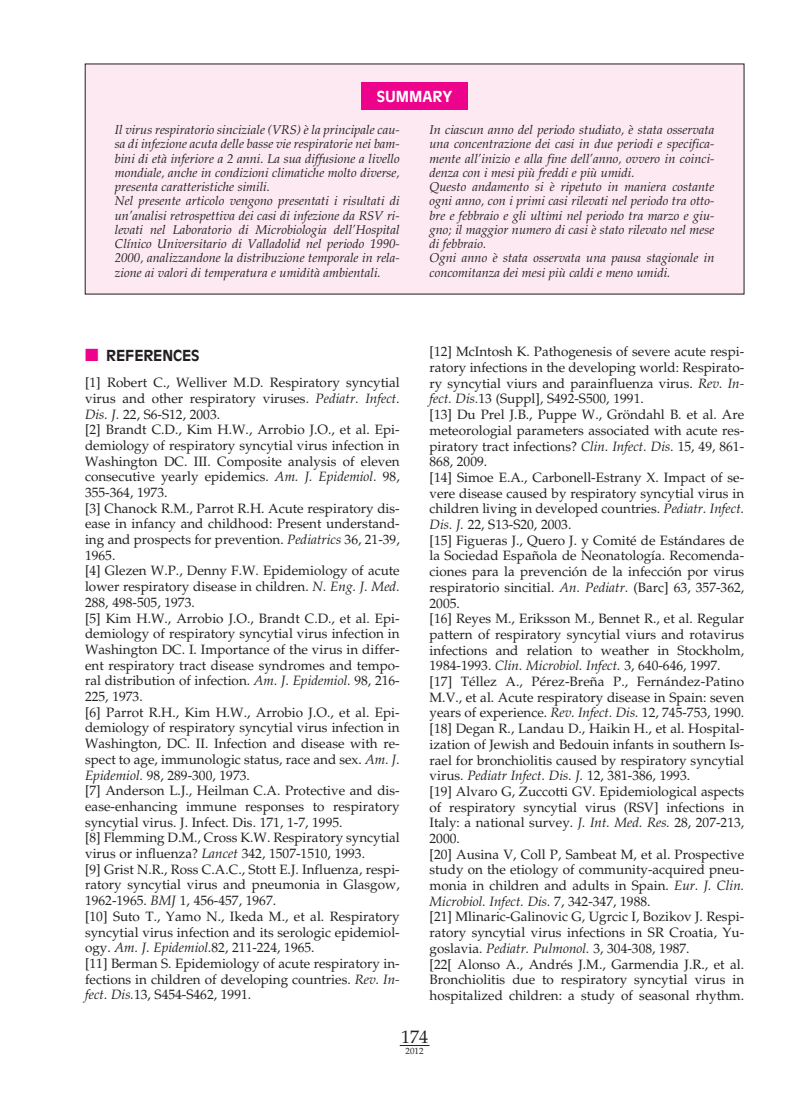
<style>
.page{position:relative;width:808px;height:1106px;background:#fff}
.page>*{position:absolute;margin:0;border:0;box-sizing:border-box;transform-origin:0 0}
.t1{font:18px "Palatino";color:#231f20}
.t2{font:700 15px "Antique Olive";letter-spacing:-.005em;color:#231f20}
.t3{font:700 15px "Antique Olive";color:#fff}
.t4{font:13.5px/15.8px "Palatino";color:#231f20}
.t5{font:italic 12.75px/14.2px "Palatino";color:#231f20}
.t6{font:9px "Palatino";color:#231f20}
.s1{color:#ed028c}
.s2{font-style:italic}
</style>
<div class="page">
<svg style="left:400px;top:1045px;width:29px;height:1px"></svg>
<div style="left:85px;top:64px;width:659px;height:230px;background:#fce9f1"></div>
<div style="left:362px;top:82px;width:106px;height:28px;background:#ed028c"></div>
<p class="t3" style="left:377px;top:90px;width:77px">SUMMARY</p>
<p class="t5" style="left:115px;top:124px;width:286px">Il virus respiratorio sinciziale (VRS) è la principale cau&shy;sa di infezione acuta delle basse vie respiratorie nei bam&shy;bini di età inferiore a 2 anni. La sua diffusione a livello mondiale, anche in condizioni climatiche molto diverse, presenta caratteristiche simili.<br>Nel presente articolo vengono presentati i risultati di un’analisi retrospettiva dei casi di infezione da RSV ri&shy;levati nel Laboratorio di Microbiologia dell’Hospital Clínico Universitario di Valladolid nel periodo 1990- 2000, analizzandone la distribuzione temporale in rela&shy;zione ai valori di temperatura e umidità ambientali.</p>
<p class="t5" style="left:429px;top:124px;width:286px">In ciascun anno del periodo studiato, è stata osservata una concentrazione dei casi in due periodi e specifica&shy;mente all’inizio e alla fine dell’anno, ovvero in coinci&shy;denza con i mesi più freddi e più umidi.<br>Questo andamento si è ripetuto in maniera costante ogni anno, con i primi casi rilevati nel periodo tra otto&shy;bre e febbraio e gli ultimi nel periodo tra marzo e giu&shy;gno; il maggior numero di casi è stato rilevato nel mese di febbraio.<br>Ogni anno è stata osservata una pausa stagionale in concomitanza dei mesi più caldi e meno umidi.</p>
<p class="t2" style="left:85px;top:349px;width:116px"><span class="s1">■</span> REFERENCES</p>
<p class="t4" style="left:85px;top:376px;width:316px">[1] Robert C., Welliver M.D. Respiratory syncytial virus and other respiratory viruses. <span class="s2">Pediatr. Infect.<br>Dis. J.</span> 22, S6-S12, 2003.<br>[2] Brandt C.D., Kim H.W., Arrobio J.O., et al. Epi&shy;demiology of respiratory syncytial virus infection in Washington DC. III. Composite analysis of eleven consecutive yearly epidemics. <span class="s2">Am. J. Epidemiol.</span> 98, 355-364, 1973.<br>[3] Chanock R.M., Parrot R.H. Acute respiratory dis&shy;ease in infancy and childhood: Present understand&shy;ing and prospects for prevention. <span class="s2">Pediatrics</span> 36, 21-39, 1965.<br>[4] Glezen W.P., Denny F.W. Epidemiology of acute lower respiratory disease in children. <span class="s2">N. Eng. J. Med.<br></span>288, 498-505, 1973.<br>[5] Kim H.W., Arrobio J.O., Brandt C.D., et al. Epi&shy;demiology of respiratory syncytial virus infection in Washington DC. I. Importance of the virus in differ&shy;ent respiratory tract disease syndromes and tempo&shy;ral distribution of infection. <span class="s2">Am. J. Epidemiol.</span> 98, 216- 225, 1973.<br>[6] Parrot R.H., Kim H.W., Arrobio J.O., et al. Epi&shy;demiology of respiratory syncytial virus infection in Washington, DC. II. Infection and disease with re&shy;spect to age, immunologic status, race and sex. <span class="s2">Am. J.<br>Epidemiol.</span> 98, 289-300, 1973.<br>[7] Anderson L.J., Heilman C.A. Protective and dis&shy;ease-enhancing immune responses to respiratory syncytial virus. J. Infect. Dis. 171, 1-7, 1995.<br>[8] Flemming D.M., Cross K.W. Respiratory syncytial virus or influenza? <span class="s2">Lancet</span> 342, 1507-1510, 1993.<br>[9] Grist N.R., Ross C.A.C., Stott E.J. Influenza, respi&shy;ratory syncytial virus and pneumonia in Glasgow, 1962-1965. <span class="s2">BMJ</span> 1, 456-457, 1967.<br>[10] Suto T., Yamo N., Ikeda M., et al. Respiratory syncytial virus infection and its serologic epidemiol&shy;ogy. <span class="s2">Am. J. Epidemiol.</span>82, 211-224, 1965.<br>[11] Berman S. Epidemiology of acute respiratory in&shy;fections in children of developing countries. <span class="s2">Rev. In&shy;fect. Dis.</span>13, S454-S462, 1991.</p>
<p class="t4" style="left:429px;top:345px;width:316px">[12] McIntosh K. Pathogenesis of severe acute respi&shy;ratory infections in the developing world: Respirato&shy;ry syncytial viurs and parainfluenza virus. <span class="s2">Rev. In&shy;fect. Dis.</span>13 (Suppl], S492-S500, 1991.<br>[13] Du Prel J.B., Puppe W., Gröndahl B. et al. Are meteorologial parameters associated with acute res&shy;piratory tract infections? <span class="s2">Clin. Infect. Dis.</span> 15, 49, 861- 868, 2009.<br>[14] Simoe E.A., Carbonell-Estrany X. Impact of se&shy;vere disease caused by respiratory syncytial virus in children living in developed countries. <span class="s2">Pediatr. Infect.<br>Dis. J.</span> 22, S13-S20, 2003.<br>[15] Figueras J., Quero J. y Comité de Estándares de la Sociedad Española de Neonatología. Recomenda&shy;ciones para la prevención de la infección por virus respiratorio sincitial. <span class="s2">An. Pediatr.</span> (Barc] 63, 357-362, 2005.<br>[16] Reyes M., Eriksson M., Bennet R., et al. Regular pattern of respiratory syncytial viurs and rotavirus infections and relation to weather in Stockholm, 1984-1993. <span class="s2">Clin. Microbiol. Infect.</span> 3, 640-646, 1997. [17] Téllez A., Pérez-Breña P., Fernández-Patino M.V., et al. Acute respiratory disease in Spain: seven years of experience. <span class="s2">Rev. Infect. Dis.</span> 12, 745-753, 1990. [18] Degan R., Landau D., Haikin H., et al. Hospital&shy;ization of Jewish and Bedouin infants in southern Is&shy;rael for bronchiolitis caused by respiratory syncytial virus. <span class="s2">Pediatr Infect. Dis. J.</span> 12, 381-386, 1993.<br>[19] Alvaro G, Zuccotti GV. Epidemiological aspects of respiratory syncytial virus (RSV] infections in Italy: a national survey. <span class="s2">J. Int. Med. Res.</span> 28, 207-213, 2000.<br>[20] Ausina V, Coll P, Sambeat M, et al. Prospective study on the etiology of community-acquired pneu&shy;monia in children and adults in Spain. <span class="s2">Eur. J. Clin.<br>Microbiol. Infect. Dis.</span> 7, 342-347, 1988.<br>[21] Mlinaric-Galinovic G, Ugrcic I, Bozikov J. Respi&shy;ratory syncytial virus infections in SR Croatia, Yu&shy;goslavia. <span class="s2">Pediatr. Pulmonol.</span> 3, 304-308, 1987.<br>[22[ Alonso A., Andrés J.M., Garmendia J.R., et al.<br>Bronchiolitis due to respiratory syncytial virus in hospitalized children: a study of seasonal rhythm.</p>
<h1 class="t1" style="left:401px;top:1030px;width:28px">174</h1>
<p class="t6" style="left:406px;top:1047px;width:19px">2012</p>
</div>
